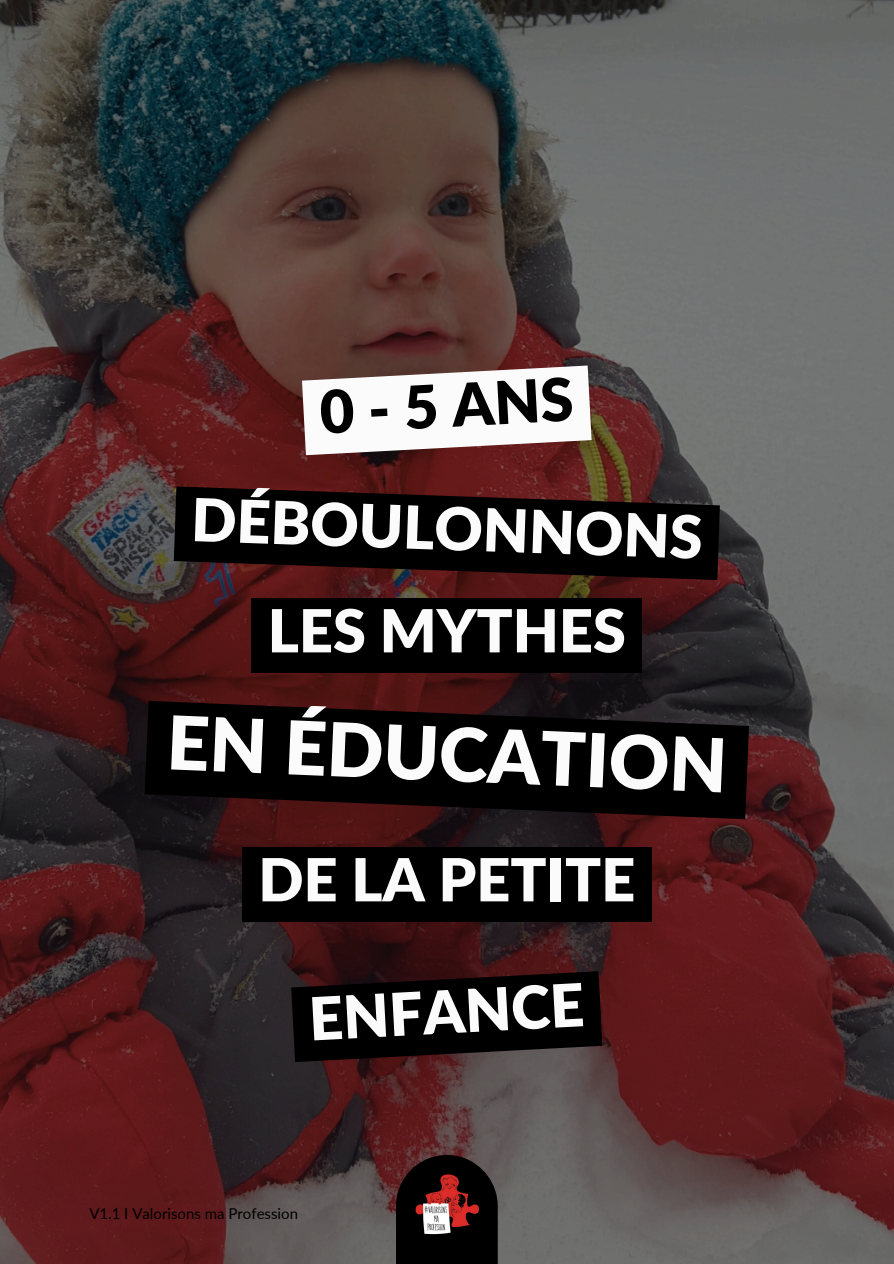
<style>
.page{position:relative;width:894px;height:1264px;background:#fff}
.page>*{position:absolute;margin:0;border:0;box-sizing:border-box;transform-origin:0 0}
.t1{font:900 74.25px "Lato Latin";color:#fcfbfb}
.t2{font:900 59.4px "Lato Latin";color:#fcfbfb}
.t3{font:900 59.4px "Lato Latin";color:#000}
.t4{font:15px "Lato";color:#000}
</style>
<div class="page">
<img style="left:0;top:0;width:893px;height:1263px">
<svg style="left:396px;top:1154px;width:101px;height:109px;background:#110b0b"></svg>
<img style="left:409px;top:1167px;width:75px;height:74px;border-radius:50%">
<svg style="left:174px;top:486px;width:545px;height:94px;background:#110706"></svg>
<div style="left:251px;top:598px;width:391px;height:75px;background:#000"></div>
<svg style="left:145px;top:700px;width:603px;height:119px;background:#0b0505"></svg>
<div style="left:242px;top:847px;width:409px;height:75px;background:#000"></div>
<svg style="left:291px;top:971px;width:311px;height:91px;background:#0d0707"></svg>
<svg style="left:302px;top:365px;width:289px;height:90px"></svg>
<p class="t3" style="left:318px;top:386px;width:255px;rotate:-3deg">0-5ANS</p>
<h2 class="t2" style="left:192px;top:493px;width:513px;rotate:2deg">DÉBOULONNONS</h2>
<h2 class="t2" style="left:268px;top:604px;width:359px">LES MYTHES</h2>
<h1 class="t1" style="left:168px;top:711px;width:562px;rotate:2deg">EN ÉDUCATION</h1>
<h2 class="t2" style="left:258px;top:853px;width:378px">DE LA PETITE</h2>
<h2 class="t2" style="left:307px;top:992px;width:277px;rotate:-3deg">ENFANCE</h2>
<p class="t4" style="left:89px;top:1204px;width:210px">V1.1 I Valorisons ma Profession</p>
</div>
